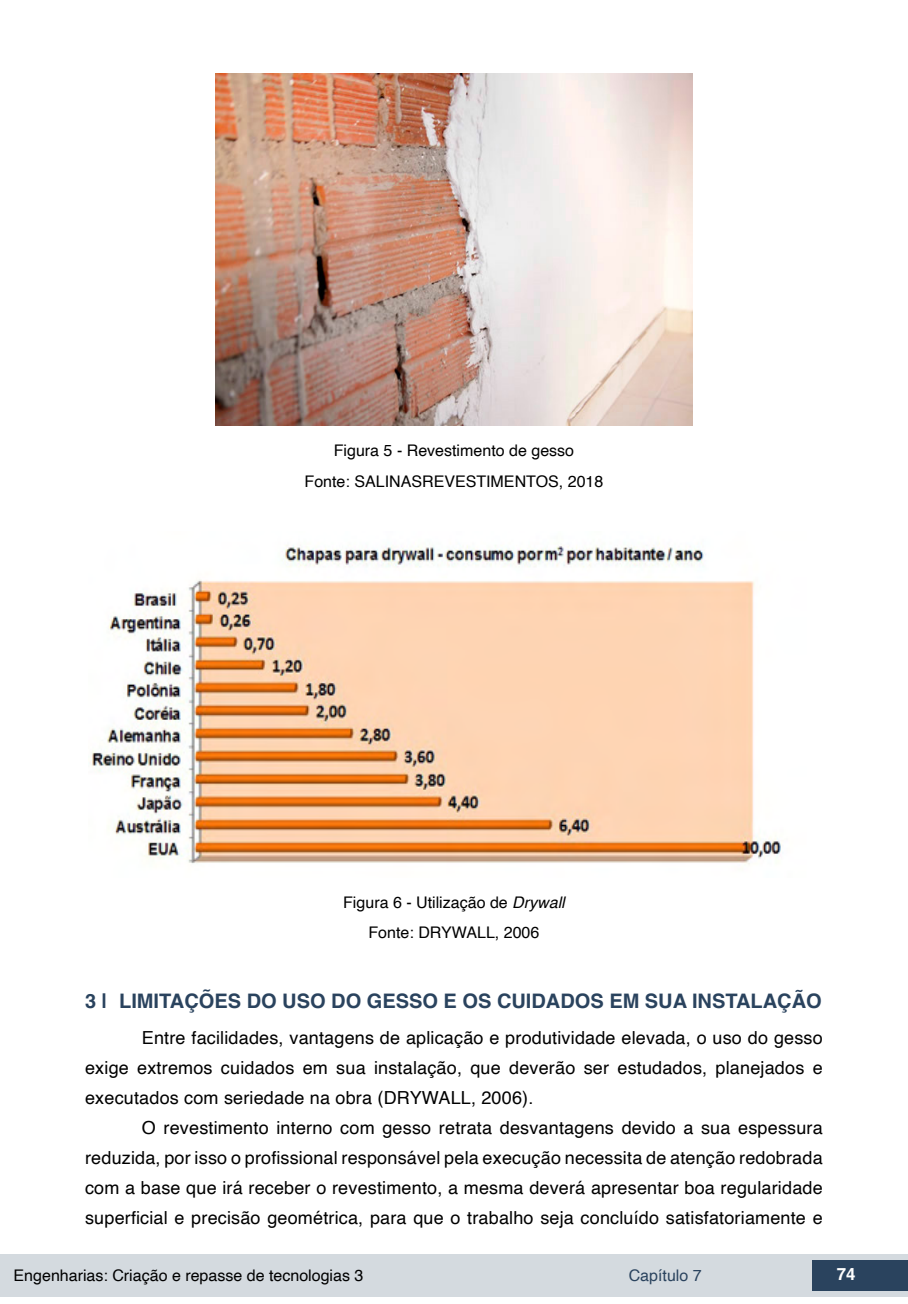
<style>
.page{position:relative;width:908px;height:1304px;background:#fff}
.page>*{position:absolute;margin:0;border:0;box-sizing:border-box;transform-origin:0 0}
.t1{font:700 20px "Helvetica";color:#2a435e}
.t2{font:18px/30px "Helvetica";letter-spacing:.01em;color:#000;text-align:justify}
.t3{font:700 16.8px "Helvetica";color:#fff}
.t4{font:16px/30.6px "Helvetica";color:#000;text-align:center}
.t5{font:16px "Helvetica";color:#2a435e}
.s1{font-style:italic}
</style>
<div class="page">
<div style="left:0;top:1254px;width:906px;height:43px;background:#d4dadf"></div>
<div style="left:812px;top:1261px;width:95px;height:30px;background:#2a435e"></div>
<img style="left:215px;top:74px;width:477px;height:352px">
<img style="left:91px;top:542px;width:691px;height:322px">
<p class="t4" style="left:304px;top:436px;width:300px">Figura 5 - Revestimento de gesso<br>Fonte: SALINASREVESTIMENTOS, 2018</p>
<p class="t4" style="left:343px;top:887px;width:223px">Figura 6 - Utilização de <span class="s1">Drywall<br></span>Fonte: DRYWALL, 2006</p>
<p class="t1" style="left:85px;top:989px;width:737px">3 | LIMITAÇÕES DO USO DO GESSO E OS CUIDADOS EM SUA INSTALAÇÃO</p>
<p class="t2" style="left:85px;top:1023px;width:738px;text-indent:57px">Entre facilidades, vantagens de aplicação e produtividade elevada, o uso do gesso exige extremos cuidados em sua instalação, que deverão ser estudados, planejados e executados com seriedade na obra (DRYWALL, 2006).</p>
<p class="t2" style="left:85px;top:1113px;width:738px;text-indent:57px">O revestimento interno com gesso retrata desvantagens devido a sua espessura reduzida, por isso o profissional responsável pela execução necessita de atenção redobrada com a base que irá receber o revestimento, a mesma deverá apresentar boa regularidade superficial e precisão geométrica, para que o trabalho seja concluído satisfatoriamente e</p>
<p class="t4" style="left:14px;top:1260px;width:351px">Engenharias: Criação e repasse de tecnologias 3</p>
<p class="t5" style="left:628px;top:1263px;width:74px">Capítulo 7</p>
<p class="t3" style="left:836px;top:1264px;width:20px">74</p>
</div>
